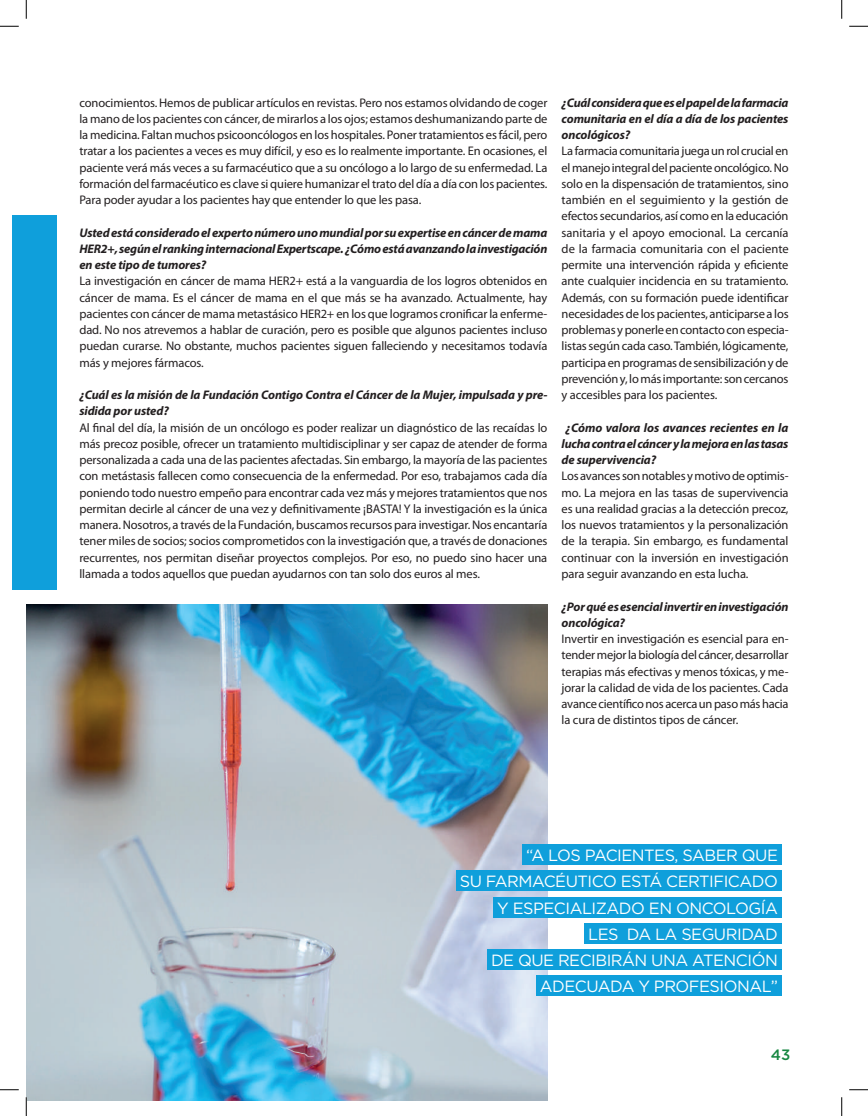
<style>
.page{position:relative;width:868px;height:1116px;background:#fff}
.page>*{position:absolute;margin:0;border:0;box-sizing:border-box;transform-origin:0 0}
.t1{font:16.25px/26.2px "Gotham";letter-spacing:-.03em;color:#fff;text-align:right}
.t2{font:500 15px "Gotham";color:#168741}
.t3{font:12.5px/16.2px "Myriad Pro";letter-spacing:-.01em;color:#231f20;text-align:justify}
.t4{font:italic 700 12.5px/16.2px "Myriad Pro";letter-spacing:-.01em;color:#231f20;text-align:justify}
</style>
<div class="page">
<img style="left:26px;top:604px;width:521px;height:496px">
<div style="left:12px;top:215px;width:44px;height:375px;background:#0f9fdb"></div>
<div style="left:522px;top:844px;width:259px;height:20px;background:#0f9fdb"></div>
<div style="left:456px;top:870px;width:325px;height:20px;background:#0f9fdb"></div>
<div style="left:493px;top:897px;width:288px;height:20px;background:#0f9fdb"></div>
<div style="left:584px;top:923px;width:197px;height:20px;background:#0f9fdb"></div>
<div style="left:487px;top:949px;width:294px;height:20px;background:#0f9fdb"></div>
<div style="left:536px;top:975px;width:245px;height:20px;background:#0f9fdb"></div>
<svg style="left:0;top:25px;width:19px;height:2px"></svg>
<svg style="left:849px;top:25px;width:18px;height:2px"></svg>
<svg style="left:0;top:1089px;width:19px;height:1px"></svg>
<svg style="left:849px;top:1089px;width:18px;height:1px"></svg>
<svg style="left:25px;top:0;width:2px;height:19px"></svg>
<svg style="left:25px;top:1097px;width:2px;height:18px"></svg>
<svg style="left:841px;top:0;width:1px;height:19px"></svg>
<svg style="left:841px;top:1097px;width:1px;height:18px"></svg>
<p class="t3" style="left:79px;top:94px;width:469px">conocimientos. Hemos de publicar artículos en revistas. Pero nos estamos olvidando de coger la mano de los pacientes con cáncer, de mirarlos a los ojos; estamos deshumanizando parte de la medicina. Faltan muchos psicooncólogos en los hospitales. Poner tratamientos es fácil, pero tratar a los pacientes a veces es muy difícil, y eso es lo realmente importante. En ocasiones, el paciente verá más veces a su farmacéutico que a su oncólogo a lo largo de su enfermedad. La formación del farmacéutico es clave si quiere humanizar el trato del día a día con los pacientes.<br>Para poder ayudar a los pacientes hay que entender lo que les pasa.</p>
<p class="t4" style="left:79px;top:224px;width:469px">Usted está considerado el experto número uno mundial por su expertise en cáncer de mama HER2+, según el ranking internacional Expertscape. ¿Cómo está avanzando la investigación en este tipo de tumores?</p>
<p class="t3" style="left:79px;top:273px;width:469px">La investigación en cáncer de mama HER2+ está a la vanguardia de los logros obtenidos en cáncer de mama. Es el cáncer de mama en el que más se ha avanzado. Actualmente, hay pacientes con cáncer de mama metastásico HER2+ en los que logramos cronificar la enferme&shy;dad. No nos atrevemos a hablar de curación, pero es posible que algunos pacientes incluso puedan curarse. No obstante, muchos pacientes siguen falleciendo y necesitamos todavía más y mejores fármacos.</p>
<p class="t4" style="left:79px;top:386px;width:469px">¿Cuál es la misión de la Fundación Contigo Contra el Cáncer de la Mujer, impulsada y pre&shy;sidida por usted?</p>
<p class="t3" style="left:79px;top:419px;width:469px">Al final del día, la misión de un oncólogo es poder realizar un diagnóstico de las recaídas lo más precoz posible, ofrecer un tratamiento multidisciplinar y ser capaz de atender de forma personalizada a cada una de las pacientes afectadas. Sin embargo, la mayoría de las pacientes con metástasis fallecen como consecuencia de la enfermedad. Por eso, trabajamos cada día poniendo todo nuestro empeño para encontrar cada vez más y mejores tratamientos que nos permitan decirle al cáncer de una vez y definitivamente ¡BASTA! Y la investigación es la única manera. Nosotros, a través de la Fundación, buscamos recursos para investigar. Nos encantaría tener miles de socios; socios comprometidos con la investigación que, a través de donaciones recurrentes, nos permitan diseñar proyectos complejos. Por eso, no puedo sino hacer una llamada a todos aquellos que puedan ayudarnos con tan solo dos euros al mes.</p>
<p class="t4" style="left:561px;top:94px;width:228px">¿Cuál considera que es el papel de la farmacia comunitaria en el día a día de los pacientes oncológicos?</p>
<p class="t3" style="left:561px;top:143px;width:228px">La farmacia comunitaria juega un rol crucial en el manejo integral del paciente oncológico. No solo en la dispensación de tratamientos, sino también en el seguimiento y la gestión de efectos secundarios, así como en la educación sanitaria y el apoyo emocional. La cercanía de la farmacia comunitaria con el paciente permite una intervención rápida y eficiente ante cualquier incidencia en su tratamiento.<br>Además, con su formación puede identificar necesidades de los pacientes, anticiparse a los problemas y ponerle en contacto con especia&shy;listas según cada caso. También, lógicamente, participa en programas de sensibilización y de prevención y, lo más importante: son cercanos y accesibles para los pacientes.</p>
<p class="t4" style="left:561px;top:419px;width:228px;text-indent:4px">¿Cómo valora los avances recientes en la lucha contra el cáncer y la mejora en las tasas de supervivencia?</p>
<p class="t3" style="left:561px;top:468px;width:228px">Los avances son notables y motivo de optimis&shy;mo. La mejora en las tasas de supervivencia es una realidad gracias a la detección precoz, los nuevos tratamientos y la personalización de la terapia. Sin embargo, es fundamental continuar con la inversión en investigación para seguir avanzando en esta lucha.</p>
<p class="t4" style="left:561px;top:598px;width:228px">¿Por qué es esencial invertir en investigación oncológica?</p>
<p class="t3" style="left:561px;top:630px;width:228px">Invertir en investigación es esencial para en&shy;tender mejor la biología del cáncer, desarrollar terapias más efectivas y menos tóxicas, y me&shy;jorar la calidad de vida de los pacientes. Cada avance científico nos acerca un paso más hacia la cura de distintos tipos de cáncer.</p>
<h1 class="t1" style="left:460px;top:841px;width:319px">“A LOS PACIENTES, SABER QUE<br>SU FARMACÉUTICO ESTÁ CERTIFICADO<br>Y ESPECIALIZADO EN ONCOLOGÍA<br>LES DA LA SEGURIDAD<br>DE QUE RECIBIRÁN UNA ATENCIÓN<br>ADECUADA Y PROFESIONAL”</h1>
<p class="t2" style="left:770px;top:1045px;width:21px">43</p>
</div>
